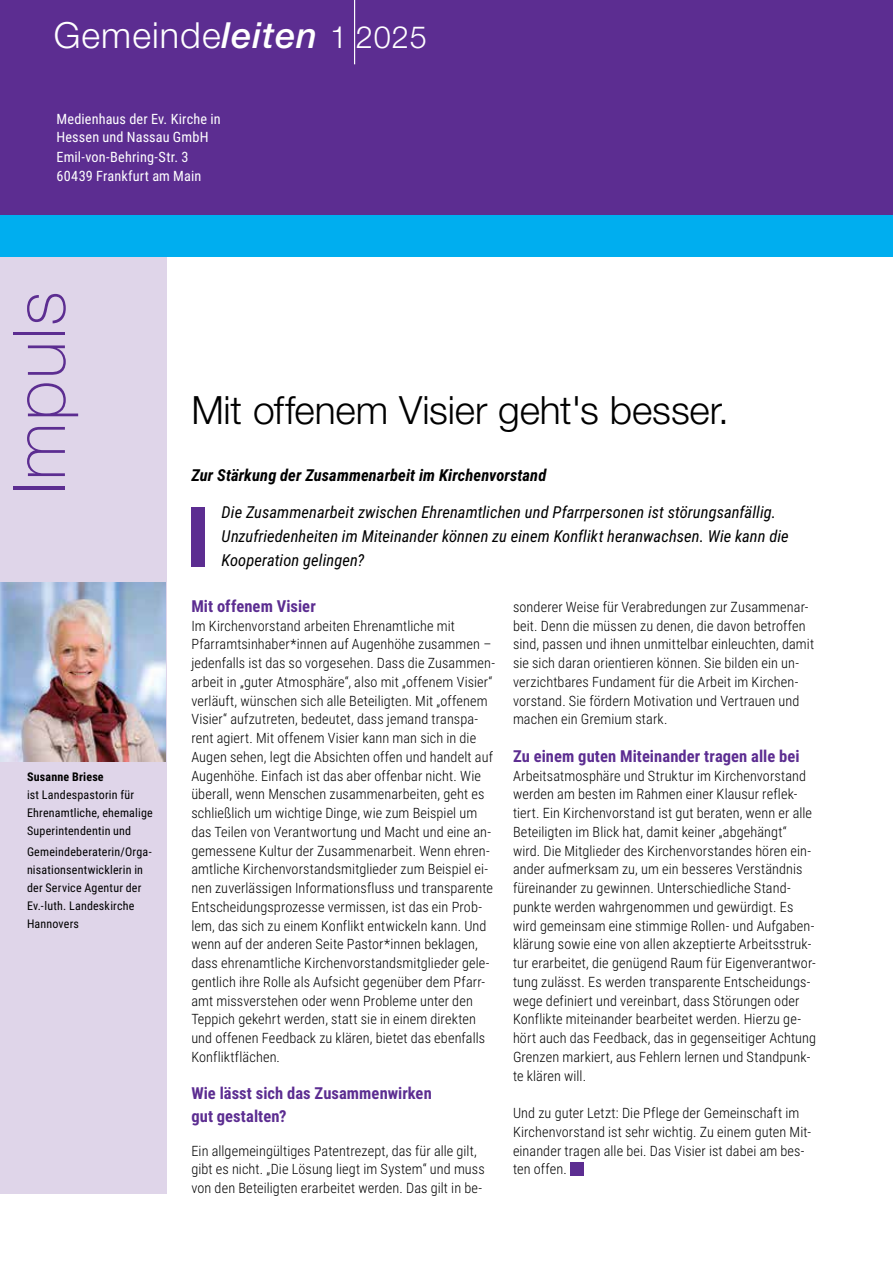
<style>
.page{position:relative;width:893px;height:1263px;background:#fff}
.page>*{position:absolute;margin:0;border:0;box-sizing:border-box;transform-origin:0 0}
.t1{font:100 72px "Helvetica Neue LT Std";letter-spacing:.025em;color:#5c2d91}
.t2{font:300 39px "Helvetica Neue LT Std";letter-spacing:-.005em;color:#000}
.t3{font:300 36px "Helvetica Neue LT Std";letter-spacing:.03em;color:#fff}
.t4{font:italic 16.5px/24px "Roboto Condensed";letter-spacing:.005em;color:#000}
.t5{font:700 16.5px/22.5px "Roboto Condensed";letter-spacing:.005em;color:#5c2d91}
.t6{font:italic 700 16.5px "Roboto Condensed";letter-spacing:.005em;color:#000}
.t7{font:300 14.25px/18.8px "Roboto Condensed";letter-spacing:.01em;color:#000}
.t8{font:14.25px/18px "Roboto Condensed";letter-spacing:.01em;color:#fff}
.t9{font:12px/18px "Roboto Condensed";letter-spacing:.02em;color:#000}
.t10{font:700 12px "Roboto Condensed";letter-spacing:.015em;color:#000}
.s1{font-weight:500;font-style:italic}
.s2{font-size:30.75px}
</style>
<div class="page">
<div style="left:0;top:0;width:167px;height:1193px;background:#dfd5e9"></div>
<div style="left:570px;top:1162px;width:14px;height:13px;background:#5c2d91"></div>
<div style="left:191px;top:508px;width:14px;height:59px;background:#5c2d91"></div>
<div style="left:0;top:0;width:893px;height:215px;background:#5c2d91"></div>
<img style="left:0;top:582px;width:166px;height:179px">
<div style="left:0;top:215px;width:893px;height:41px;background:#00aeef"></div>
<hr style="left:354px;top:0;width:1px;height:64px;background:#fff">
<h3 class="t3" style="left:54px;top:13px;width:374px">Gemeinde<span class="s1">leiten</span> <span class="s2">1 2025</span></h3>
<p class="t8" style="left:56px;top:110px;width:166px">Medienhaus der Ev. Kirche in<br>Hessen und Nassau GmbH</p>
<p class="t8" style="left:56px;top:147px;width:146px;line-height:18.8px">Emil-von-Behring-Str. 3<br>60439 Frankfurt am Main</p>
<h1 class="t1" style="left:-2px;top:495px;width:205px;rotate:-90deg">Impuls</h1>
<p class="t10" style="left:27px;top:768px;width:78px">Susanne Briese</p>
<p class="t9" style="left:27px;top:786px;width:127px">ist Landespastorin für<br>Ehrenamtliche, ehemalige<br>Superintendentin und</p>
<p class="t9" style="left:27px;top:842px;width:126px">Gemeindeberaterin/Orga&shy;nisationsentwicklerin in der Service Agentur der<br>Ev.-luth. Landeskirche<br>Hannovers</p>
<h2 class="t2" style="left:191px;top:387px;width:539px">Mit offenem Visier geht's besser.</h2>
<p class="t6" style="left:191px;top:463px;width:356px">Zur Stärkung der Zusammenarbeit im Kirchenvorstand</p>
<p class="t4" style="left:222px;top:500px;width:569px">Die Zusammenarbeit zwischen Ehrenamtlichen und Pfarrpersonen ist störungsanfällig.<br>Unzufriedenheiten im Miteinander können zu einem Konflikt heranwachsen. Wie kann die<br>Kooperation gelingen?</p>
<p class="t5" style="left:191px;top:594px;width:126px">Mit offenem Visier</p>
<p class="t7" style="left:191px;top:616px;width:305px">Im Kirchenvorstand arbeiten Ehrenamtliche mit Pfarramtsinhaber*innen auf Augenhöhe zusammen – jedenfalls ist das so vorgesehen. Dass die Zusammen&shy;arbeit in „guter Atmosphäre“, also mit „offenem Visier“ verläuft, wünschen sich alle Beteiligten. Mit „offenem Visier“ aufzutreten, bedeutet, dass jemand transpa&shy;rent agiert. Mit offenem Visier kann man sich in die Augen sehen, legt die Absichten offen und handelt auf Augenhöhe. Einfach ist das aber offenbar nicht. Wie überall, wenn Menschen zusammenarbeiten, geht es schließlich um wichtige Dinge, wie zum Beispiel um das Teilen von Verantwortung und Macht und eine an&shy;gemessene Kultur der Zusammenarbeit. Wenn ehren&shy;amtliche Kirchenvorstandsmitglieder zum Beispiel ei&shy;nen zuverlässigen Informationsfluss und transparente Entscheidungsprozesse vermissen, ist das ein Prob&shy;lem, das sich zu einem Konflikt entwickeln kann. Und wenn auf der anderen Seite Pastor*innen beklagen, dass ehrenamtliche Kirchenvorstandsmitglieder gele&shy;gentlich ihre Rolle als Aufsicht gegenüber dem Pfarr&shy;amt missverstehen oder wenn Probleme unter den Teppich gekehrt werden, statt sie in einem direkten und offenen Feedback zu klären, bietet das ebenfalls Konfliktflächen.</p>
<p class="t5" style="left:191px;top:1082px;width:242px">Wie lässt sich das Zusammenwirken gut gestalten?</p>
<p class="t7" style="left:191px;top:1141px;width:295px">Ein allgemeingültiges Patentrezept, das für alle gilt, gibt es nicht. „Die Lösung liegt im System“ und muss von den Beteiligten erarbeitet werden. Das gilt in be-</p>
<p class="t7" style="left:513px;top:597px;width:303px">sonderer Weise für Verabredungen zur Zusammenar&shy;beit. Denn die müssen zu denen, die davon betroffen sind, passen und ihnen unmittelbar einleuchten, damit sie sich daran orientieren können. Sie bilden ein un&shy;verzichtbares Fundament für die Arbeit im Kirchen&shy;vorstand. Sie fördern Motivation und Vertrauen und machen ein Gremium stark.</p>
<p class="t5" style="left:513px;top:744px;width:288px">Zu einem guten Miteinander tragen alle bei</p>
<p class="t7" style="left:513px;top:766px;width:305px">Arbeitsatmosphäre und Struktur im Kirchenvorstand werden am besten im Rahmen einer Klausur reflek&shy;tiert. Ein Kirchenvorstand ist gut beraten, wenn er alle Beteiligten im Blick hat, damit keiner „abgehängt“ wird. Die Mitglieder des Kirchenvorstandes hören ein&shy;ander aufmerksam zu, um ein besseres Verständnis füreinander zu gewinnen. Unterschiedliche Stand&shy;punkte werden wahrgenommen und gewürdigt. Es wird gemeinsam eine stimmige Rollen- und Aufgaben&shy;klärung sowie eine von allen akzeptierte Arbeitsstruk&shy;tur erarbeitet, die genügend Raum für Eigenverantwor&shy;tung zulässt. Es werden transparente Entscheidungs&shy;wege definiert und vereinbart, dass Störungen oder Konflikte miteinander bearbeitet werden. Hierzu ge&shy;hört auch das Feedback, das in gegenseitiger Achtung Grenzen markiert, aus Fehlern lernen und Standpunk&shy;te klären will.</p>
<p class="t7" style="left:513px;top:1103px;width:300px">Und zu guter Letzt: Die Pflege der Gemeinschaft im Kirchenvorstand ist sehr wichtig. Zu einem guten Mit&shy;einander tragen alle bei. Das Visier ist dabei am bes&shy;ten offen.</p>
</div>
